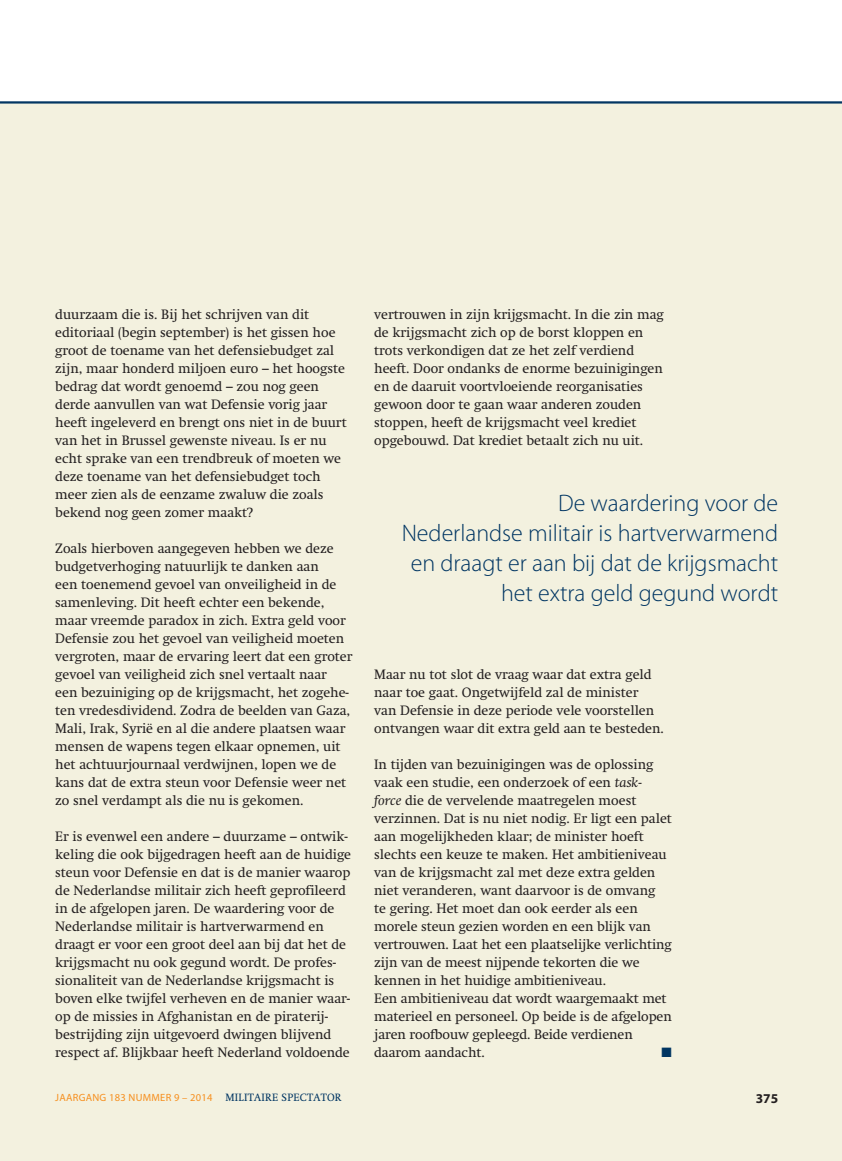
<style>
.page{position:relative;width:842px;height:1161px;background:#fff}
.page>*{position:absolute;margin:0;border:0;box-sizing:border-box;transform-origin:0 0}
.t1{font:300 24px/30px "Myriad Pro";color:#003562;text-align:right}
.t2{font:13.5px/18px "Swift";color:#231f20}
.t3{font:700 13.5px "Myriad Pro";color:#231f20}
.t4{font:13.5px "Zapf Dingbats";color:#003562}
.t5{font:10.5px "Myriad Pro";letter-spacing:.025em;color:#f68f1e}
.s1{font-style:italic}
.s2{font-family:"Swift";color:#003562}
</style>
<div class="page">
<div style="left:0;top:102px;width:842px;height:1059px;background:#f3f1df"></div>
<hr style="left:0;top:102px;width:842px;height:2px;background:#003562">
<hr style="left:0;top:101px;width:842px;height:2px;background:#003562">
<p class="t2" style="left:55px;top:305px;width:293px">duurzaam die is. Bij het schrijven van dit editoriaal (begin september) is het gissen hoe groot de toename van het defensiebudget zal zijn, maar honderd miljoen euro – het hoogste bedrag dat wordt genoemd – zou nog geen derde aanvullen van wat Defensie vorig jaar heeft ingeleverd en brengt ons niet in de buurt van het in Brussel gewenste niveau. Is er nu echt sprake van een trendbreuk of moeten we deze toename van het defensiebudget toch meer zien als de eenzame zwaluw die zoals bekend nog geen zomer maakt?</p>
<p class="t2" style="left:55px;top:539px;width:299px">Zoals hierboven aangegeven hebben we deze budgetverhoging natuurlijk te danken aan<br>een toenemend gevoel van onveiligheid in de samenleving. Dit heeft echter een bekende, maar vreemde paradox in zich. Extra geld voor Defensie zou het gevoel van veiligheid moeten vergroten, maar de ervaring leert dat een groter gevoel van veiligheid zich snel vertaalt naar een bezuiniging op de krijgsmacht, het zogehe&shy;ten vredesdividend. Zodra de beelden van Gaza, Mali, Irak, Syrië en al die andere plaatsen waar mensen de wapens tegen elkaar opnemen, uit het achtuurjournaal verdwijnen, lopen we de kans dat de extra steun voor Defensie weer net zo snel verdampt als die nu is gekomen.</p>
<p class="t2" style="left:55px;top:827px;width:297px">Er is evenwel een andere – duurzame – ontwik&shy;keling die ook bijgedragen heeft aan de huidige steun voor Defensie en dat is de manier waarop de Nederlandse militair zich heeft geprofileerd in de afgelopen jaren. De waardering voor de Nederlandse militair is hartverwarmend en draagt er voor een groot deel aan bij dat het de krijgsmacht nu ook gegund wordt. De profes&shy;sionaliteit van de Nederlandse krijgsmacht is boven elke twijfel verheven en de manier waar&shy;op de missies in Afghanistan en de piraterij&shy;bestrijding zijn uitgevoerd dwingen blijvend respect af. Blijkbaar heeft Nederland voldoende</p>
<p class="t2" style="left:374px;top:305px;width:291px">vertrouwen in zijn krijgsmacht. In die zin mag de krijgsmacht zich op de borst kloppen en trots verkondigen dat ze het zelf verdiend heeft. Door ondanks de enorme bezuinigingen en de daaruit voortvloeiende reorganisaties gewoon door te gaan waar anderen zouden stoppen, heeft de krijgsmacht veel krediet opgebouwd. Dat krediet betaalt zich nu uit.</p>
<h1 class="t1" style="left:402px;top:488px;width:378px">De waardering voor de<br>Nederlandse militair is hartverwarmend en draagt er aan bij dat de krijgsmacht het extra geld gegund wordt</h1>
<p class="t2" style="left:374px;top:665px;width:291px">Maar nu tot slot de vraag waar dat extra geld naar toe gaat. Ongetwijfeld zal de minister van Defensie in deze periode vele voorstellen ontvangen waar dit extra geld aan te besteden.</p>
<p class="t2" style="left:374px;top:755px;width:299px">In tijden van bezuinigingen was de oplossing vaak een studie, een onderzoek of een <span class="s1">task&shy;force</span> die de vervelende maatregelen moest verzinnen. Dat is nu niet nodig. Er ligt een palet aan mogelijkheden klaar; de minister hoeft slechts een keuze te maken. Het ambitieniveau van de krijgsmacht zal met deze extra gelden niet veranderen, want daarvoor is de omvang<br>te gering. Het moet dan ook eerder als een morele steun gezien worden en een blijk van vertrouwen. Laat het een plaatselijke verlichting zijn van de meest nijpende tekorten die we kennen in het huidige ambitieniveau.<br>Een ambitieniveau dat wordt waargemaakt met materieel en personeel. Op beide is de afgelopen jaren roofbouw gepleegd. Beide verdienen daarom aandacht.</p>
<p class="t4" style="left:662px;top:1046px;width:12px">■</p>
<p class="t5" style="left:55px;top:1091px;width:288px">JAARGANG 183 NUMMER 9 – 2014 <span class="s2">MILITAIRE SPECTATOR</span></p>
<p class="t3" style="left:756px;top:1091px;width:24px">375</p>
</div>
